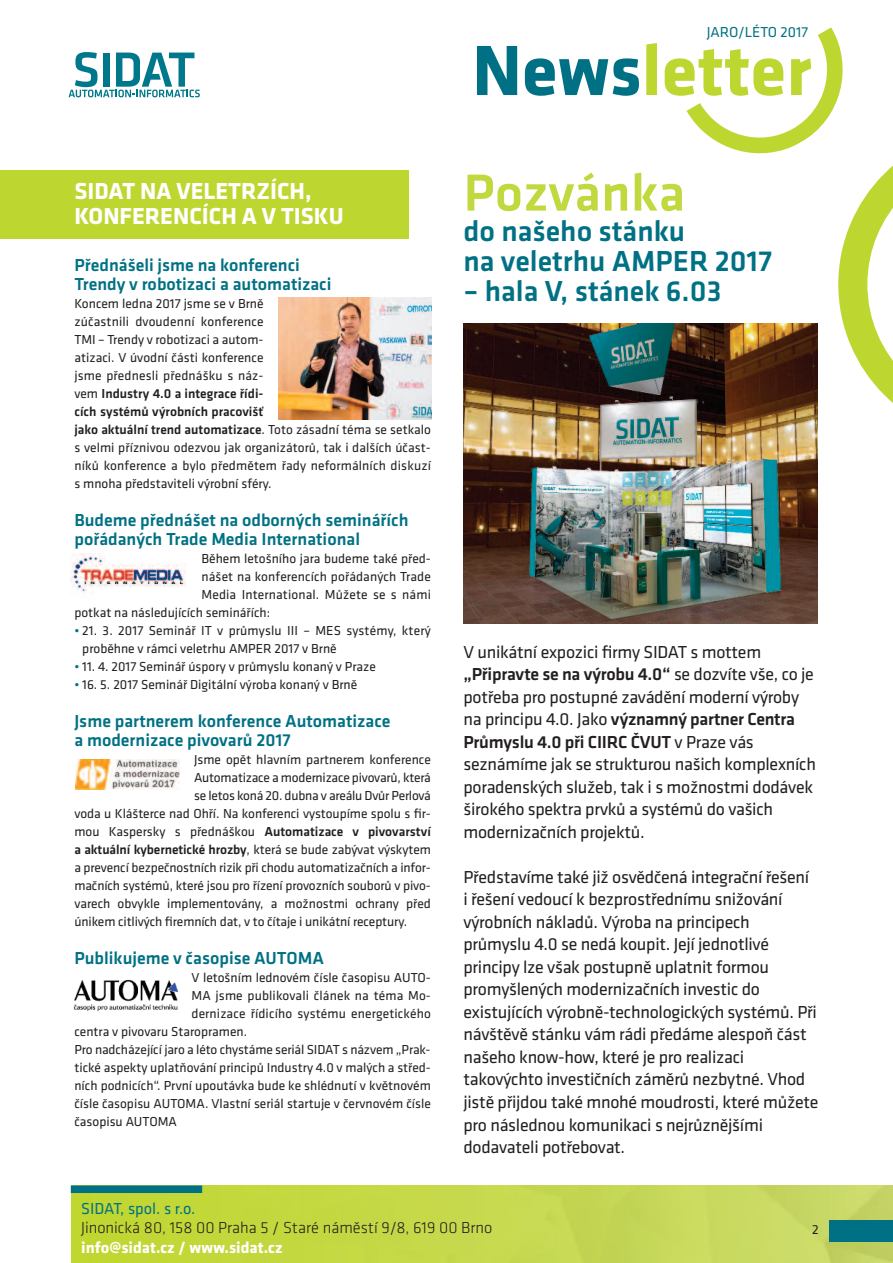
<style>
.page{position:relative;width:893px;height:1263px;background:#fff}
.page>*{position:absolute;margin:0;border:0;box-sizing:border-box;transform-origin:0 0}
.t1{font:700 73.65px "Klavika";color:#bed630}
.t2{font:500 54px "Klavika";letter-spacing:.005em;color:#c2d83f}
.t3{font:500 30px/30px "Klavika";color:#007184}
.t4{font:700 24px/25.5px "Klavika";color:#fff}
.t5{font:18px/22.5px "Klavika";letter-spacing:-.015em;color:#231f20}
.t6{font:500 18px/19.5px "Klavika";color:#007184}
.t7{font:300 16.5px "Klavika";color:#231f20}
.t8{font:700 16.5px "Klavika";color:#fff}
.t9{font:16.5px "Klavika";color:#007184}
.t10{font:15px "Klavika";color:#007184}
.t11{font:13.5px/18px "Klavika";color:#231f20}
.t12{font:500 13.5px "Klavika";letter-spacing:-.005em;color:#231f20}
.s1{font-weight:500}
.s2{color:#007184}
.s3{font-weight:400}
</style>
<div class="page">
<div style="left:0;top:170px;width:408px;height:68px;background:#bed630"></div>
<svg style="left:69px;top:52px;width:131px;height:45px"></svg>
<img style="left:71px;top:1185px;width:822px;height:78px">
<div style="left:71px;top:1185px;width:131px;height:8px;background:#007184"></div>
<div style="left:829px;top:1220px;width:64px;height:22px;background:#007184"></div>
<svg style="left:686px;top:27px;width:207px;height:376px"></svg>
<img style="left:463px;top:323px;width:355px;height:301px">
<img style="left:73px;top:980px;width:106px;height:31px">
<img style="left:279px;top:298px;width:152px;height:121px">
<img style="left:70px;top:553px;width:116px;height:39px">
<img style="left:76px;top:759px;width:103px;height:31px">
<p class="t10" style="left:707px;top:27px;width:103px">JARO/LÉTO 2017</p>
<h3 class="t4" style="left:74px;top:180px;width:271px">SIDAT NA VELETRZÍCH,<br>KONFERENCÍCH A V TISKU</h3>
<h3 class="t6" style="left:74px;top:257px;width:259px">Přednášeli jsme na konferenci<br>Trendy v robotizaci a automatizaci</h3>
<p class="t11" style="left:74px;top:296px;width:358px">Koncem ledna 2017 jsme se v Brně<br>zúčastnili dvoudenní konference<br>TMI – Trendy v robotizaci a autom-<br>atizaci. V úvodní části konference<br>jsme přednesli přednášku s náz-<br>vem <span class="s1">Industry 4.0 a integrace řídi-<br>cích systémů výrobních pracovišť<br>jako aktuální trend automatizace</span>. Toto zásadní téma se setkalo s velmi příznivou odezvou jak organizátorů, tak i dalších účast&shy;níků konference a bylo předmětem řady neformálních diskuzí s mnoha představiteli výrobní sféry.</p>
<h3 class="t6" style="left:74px;top:512px;width:336px">Budeme přednášet na odborných seminářích pořádaných Trade Media International</h3>
<p class="t11" style="left:202px;top:551px;width:231px">Během letošního jara budeme také před-</p>
<p class="t11" style="left:202px;top:569px;width:231px">nášet na konferencích pořádaných Trade</p>
<p class="t11" style="left:202px;top:587px;width:231px">Media International. Můžete se s námi</p>
<p class="t11" style="left:74px;top:605px;width:197px">potkat na následujících seminářích:</p>
<p class="t11" style="left:82px;top:623px;width:350px;text-indent:-8px"><span class="s2">•</span> 21. 3. 2017 Seminář IT v průmyslu III – MES systémy, který proběhne v rámci veletrhu AMPER 2017 v Brně</p>
<p class="t11" style="left:74px;top:659px;width:303px"><span class="s2">•</span> 11. 4. 2017 Seminář úspory v průmyslu konaný v Praze</p>
<p class="t11" style="left:74px;top:677px;width:284px"><span class="s2">•</span> 16. 5. 2017 Seminář Digitální výroba konaný v Brně</p>
<h3 class="t6" style="left:74px;top:713px;width:317px">Jsme partnerem konference Automatizace a modernizace pivovarů 2017</h3>
<p class="t11" style="left:194px;top:752px;width:238px">Jsme opět hlavním partnerem konference</p>
<p class="t11" style="left:194px;top:770px;width:238px">Automatizace a modernizace pivovarů, která</p>
<p class="t11" style="left:194px;top:788px;width:238px">se letos koná 20. dubna v areálu Dvůr Perlová</p>
<p class="t11" style="left:74px;top:806px;width:358px">voda u Klášterce nad Ohří. Na konferenci vystoupíme spolu s fir-</p>
<p class="t12" style="left:74px;top:827px;width:358px"><span class="s3">mou Kaspersky s přednáškou</span> Automatizace v pivovarství</p>
<p class="t12" style="left:74px;top:845px;width:358px">a aktuální kybernetické hrozby<span class="s3">, která se bude zabývat výskytem</span></p>
<p class="t11" style="left:74px;top:860px;width:358px">a prevencí bezpečnostních rizik při chodu automatizačních a infor-</p>
<p class="t11" style="left:74px;top:878px;width:358px">mačních systémů, které jsou pro řízení provozních souborů v pivo-</p>
<p class="t11" style="left:74px;top:896px;width:358px">varech obvykle implementovány, a možnostmi ochrany před</p>
<p class="t11" style="left:74px;top:914px;width:334px">únikem citlivých firemních dat, v to čítaje i unikátní receptury.</p>
<h3 class="t6" style="left:74px;top:950px;width:251px">Publikujeme v časopise AUTOMA</h3>
<p class="t11" style="left:191px;top:970px;width:241px">V letošním lednovém čísle časopisu AUTO-</p>
<p class="t11" style="left:191px;top:988px;width:241px">MA jsme publikovali článek na téma Mo-</p>
<p class="t11" style="left:191px;top:1006px;width:241px">dernizace řídicího systému energetického</p>
<p class="t11" style="left:74px;top:1024px;width:174px">centra v pivovaru Staropramen.</p>
<p class="t11" style="left:74px;top:1042px;width:357px">Pro nadcházející jaro a léto chystáme seriál SIDAT s názvem „Prak-</p>
<p class="t11" style="left:74px;top:1060px;width:358px">tické aspekty uplatňování principů Industry 4.0 v malých a střed-</p>
<p class="t11" style="left:74px;top:1078px;width:358px">ních podnicích“. První upoutávka bude ke shlédnutí v květnovém</p>
<p class="t11" style="left:74px;top:1096px;width:358px">čísle časopisu AUTOMA. Vlastní seriál startuje v červnovém čísle</p>
<p class="t11" style="left:74px;top:1114px;width:104px">časopisu AUTOMA</p>
<h1 class="t1" style="left:472px;top:46px;width:341px"><span class="s2">News</span>letter</h1>
<h2 class="t2" style="left:463px;top:175px;width:223px">Pozvánka</h2>
<h3 class="t3" style="left:463px;top:219px;width:310px">do našeho stánku<br>na veletrhu AMPER 2017</h3>
<h3 class="t3" style="left:463px;top:279px;width:259px">– hala V, stánek 6.03</h3>
<p class="t5" style="left:463px;top:642px;width:354px">V unikátní expozici firmy SIDAT s mottem <span class="s1">„Připravte se na výrobu 4.0“</span> se dozvíte vše, co je potřeba pro postupné zavádění moderní výroby na principu 4.0. Jako <span class="s1">významný partner Centra Průmyslu 4.0 při CIIRC ČVUT</span> v Praze vás seznámíme jak se strukturou našich komplexních poradenských služeb, tak i s možnostmi dodávek širokého spektra prvků a systémů do vašich modernizačních projektů.</p>
<p class="t5" style="left:463px;top:867px;width:356px">Představíme také již osvědčená integrační řešení<br>i řešení vedoucí k bezprostřednímu snižování výrobních nákladů. Výroba na principech průmyslu 4.0 se nedá koupit. Její jednotlivé principy lze však postupně uplatnit formou promyšlených modernizačních investic do existujících výrobně-technologických systémů. Při návštěvě stánku vám rádi předáme alespoň část našeho know-how, které je pro realizaci takovýchto investičních záměrů nezbytné. Vhod jistě přijdou také mnohé moudrosti, které můžete pro následnou komunikaci s nejrůznějšími dodavateli potřebovat.</p>
<p class="t9" style="left:81px;top:1202px;width:116px">SIDAT, spol. s r.o.</p>
<p class="t7" style="left:81px;top:1222px;width:413px">Jinonická 80, 158 00 Praha 5 / Staré náměstí 9/8, 619 00 Brno</p>
<p class="t8" style="left:81px;top:1242px;width:203px">info@sidat.cz / www.sidat.cz</p>
<p class="t11" style="left:812px;top:1222px;width:8px">2</p>
</div>
